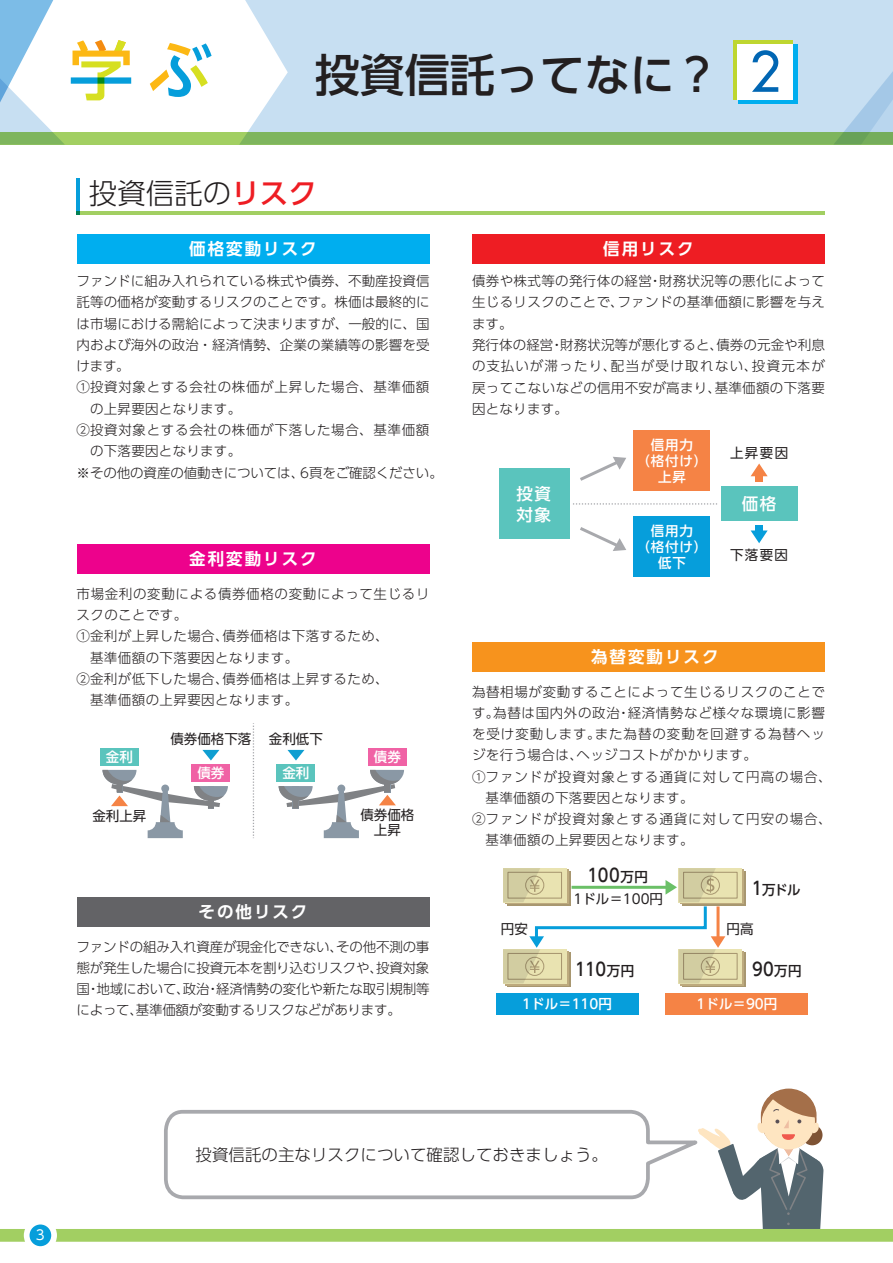
<style>
.page{position:relative;width:893px;height:1263px;background:#fff}
.page>*{position:absolute;margin:0;border:0;box-sizing:border-box;transform-origin:0 0}
.t1{font:500 54px "Futura Std";color:#0166b3}
.t2{font:500 45px "UD Shin Go Pro";color:#231f20}
.t3{font:300 28.5px "UD Shin Go Pro";color:#231f20}
.t4{font:500 18px "UD Shin Go Pro";letter-spacing:-.02em;color:#231f20;scale:.9 1}
.t5{font:700 16.5px "UD Shin Go Pro De";letter-spacing:.12em;color:#fff}
.t6{font:300 16.5px "UD Shin Go Pro";color:#231f20}
.t7{font:500 16.5px/21.3px "UD Shin Go Pro";color:#fff}
.t8{font:300 13.5px/21.3px "UD Shin Go Pro";letter-spacing:.03em;color:#231f20}
.t9{font:300 13.5px "UD Shin Go Pro";letter-spacing:.05em;color:#231f20}
.t10{font:300 13.5px "UD Shin Go Pro";letter-spacing:.005em;color:#231f20}
.t11{font:300 13.5px "UD Shin Go Pro";letter-spacing:.01em;color:#231f20}
.t12{font:300 13.5px "UD Shin Go Pro";letter-spacing:.075em;color:#231f20}
.t13{font:500 13.5px/15.9px "UD Shin Go Pro";color:#fff;text-align:center}
.t14{font:13.5px/15px "UD Shin Go Pro";color:#231f20;text-align:center}
.t15{font:300 13.5px "UD Shin Go Pro";letter-spacing:-.01em;color:#231f20}
.t16{font:300 13.5px "UD Shin Go Pro";letter-spacing:.07em;color:#231f20}
.t17{font:500 13.5px "UD Shin Go Pro";color:#231f20}
.t18{font:13.5px "UD Shin Go Pro";color:#fff}
.s1{font-weight:500;color:#ee1d23}
.s2{font-size:13.5px}
.s3{font-size:18px}
</style>
<div class="page">
<div style="left:245px;top:0;width:588px;height:132px;background:#c7dff2"></div>
<svg style="left:833px;top:0;width:60px;height:132px;background:#c1dbf0"></svg>
<svg style="left:0;top:0;width:54px;height:132px"></svg>
<svg style="left:0;top:132px;width:893px;height:13px;background:#85ba5d"></svg>
<svg style="left:150px;top:43px;width:62px;height:54px"></svg>
<svg style="left:71px;top:40px;width:60px;height:60px"></svg>
<div style="left:30px;top:1224px;width:21px;height:22px;background:#069edb;border-radius:50%"></div>
<svg style="left:733px;top:40px;width:60px;height:60px"></svg>
<div style="left:738px;top:45px;width:59px;height:59px;background:#00aeef"></div>
<div style="left:738px;top:45px;width:55px;height:55px;background:#fff"></div>
<div style="left:77px;top:234px;width:352px;height:30px;background:#00aeef"></div>
<div style="left:472px;top:234px;width:353px;height:30px;background:#ee1d23"></div>
<div style="left:500px;top:469px;width:70px;height:70px;background:#5ac4bd"></div>
<div style="left:634px;top:431px;width:76px;height:60px;background:#f58345"></div>
<div style="left:634px;top:517px;width:76px;height:60px;background:#069edb"></div>
<div style="left:721px;top:487px;width:76px;height:34px;background:#5ac4bd"></div>
<svg style="left:573px;top:503px;width:144px;height:1px"></svg>
<div style="left:755px;top:476px;width:8px;height:6px;background:#f58345"></div>
<svg style="left:751px;top:463px;width:17px;height:13px"></svg>
<div style="left:755px;top:525px;width:8px;height:5px;background:#069edb"></div>
<svg style="left:751px;top:530px;width:17px;height:13px"></svg>
<svg style="left:580px;top:527px;width:46px;height:24px"></svg>
<svg style="left:580px;top:457px;width:46px;height:24px"></svg>
<hr style="left:77px;top:211px;width:748px;height:4px;background:#a2cf62">
<hr style="left:77px;top:179px;width:3px;height:36px;background:#069edb">
<div style="left:77px;top:544px;width:352px;height:30px;background:#ed028c"></div>
<svg style="left:202px;top:750px;width:17px;height:10px"></svg>
<svg style="left:287px;top:750px;width:17px;height:10px"></svg>
<svg style="left:253px;top:723px;width:1px;height:115px"></svg>
<div style="left:100px;top:749px;width:39px;height:17px;background:#5ac4bd"></div>
<div style="left:192px;top:765px;width:38px;height:17px;background:#f062a5"></div>
<div style="left:277px;top:765px;width:38px;height:17px;background:#5ac4bd"></div>
<div style="left:368px;top:749px;width:39px;height:17px;background:#f062a5"></div>
<svg style="left:102px;top:770px;width:126px;height:68px"></svg>
<svg style="left:279px;top:770px;width:125px;height:68px"></svg>
<div style="left:472px;top:642px;width:353px;height:30px;background:#f7931d"></div>
<div style="left:666px;top:993px;width:142px;height:22px;background:#f58345"></div>
<div style="left:496px;top:993px;width:142px;height:22px;background:#069edb"></div>
<div style="left:507px;top:953px;width:63px;height:34px;background:#bdaa7e"></div>
<div style="left:505px;top:951px;width:63px;height:34px;background:#e9e3b1"></div>
<div style="left:683px;top:953px;width:63px;height:34px;background:linear-gradient(to right,#bdaa7e,#bdaa7e)"></div>
<div style="left:681px;top:951px;width:63px;height:34px;background:linear-gradient(to right,#e0dbab,#ece6b3)"></div>
<div style="left:679px;top:949px;width:63px;height:34px;background:#e9e3b1"></div>
<div style="left:683px;top:953px;width:55px;height:27px;border:1px solid #a89770"></div>
<div style="left:683px;top:872px;width:63px;height:34px;background:#a89770"></div>
<svg style="left:725px;top:870px;width:19px;height:34px"></svg>
<div style="left:679px;top:868px;width:63px;height:34px;background:#e9e3b1"></div>
<div style="left:683px;top:872px;width:55px;height:27px;border:1px solid #a89770"></div>
<svg style="left:503px;top:868px;width:222px;height:115px"></svg>
<div style="left:77px;top:897px;width:352px;height:30px;background:#636366"></div>
<svg style="left:0;top:1229px;width:25px;height:13px"></svg>
<svg style="left:56px;top:1089px;width:837px;height:153px"></svg>
<h2 class="t2" style="left:315px;top:39px;width:406px">投資信託ってなに？</h2>
<h3 class="t3" style="left:89px;top:170px;width:230px">投資信託の<span class="s1">リスク</span></h3>
<p class="t5" style="left:189px;top:235px;width:129px">価格変動リスク</p>
<p class="t5" style="left:603px;top:235px;width:92px">信用リスク</p>
<h1 class="t1" style="left:750px;top:38px;width:33px">2</h1>
<p class="t10" style="left:77px;top:270px;width:354px">ファンドに組み入れられている株式や債券、不動産投資信</p>
<p class="t10" style="left:77px;top:291px;width:354px">託等の価格が変動するリスクのことです。株価は最終的に</p>
<p class="t11" style="left:77px;top:313px;width:354px">は市場における需給によって決まりますが、一般的に、国</p>
<p class="t11" style="left:77px;top:334px;width:354px">内および海外の政治・経済情勢、企業の業績等の影響を受</p>
<p class="t8" style="left:77px;top:355px;width:55px">けます。</p>
<p class="t9" style="left:77px;top:376px;width:354px">①投資対象とする会社の株価が上昇した場合、基準価額</p>
<p class="t8" style="left:90px;top:397px;width:153px">の上昇要因となります。</p>
<p class="t9" style="left:77px;top:419px;width:354px">②投資対象とする会社の株価が下落した場合、基準価額</p>
<p class="t8" style="left:90px;top:440px;width:153px">の下落要因となります。</p>
<p class="t15" style="left:77px;top:461px;width:368px">※その他の資産の値動きについては、6頁をご確認ください。</p>
<p class="t5" style="left:189px;top:546px;width:129px">金利変動リスク</p>
<p class="t8" style="left:77px;top:582px;width:354px">市場金利の変動による債券価格の変動によって生じるリスクのことです。<br>①金利が上昇した場合、債券価格は下落するため、<br>　基準価額の下落要因となります。<br>②金利が低下した場合、債券価格は上昇するため、<br>　基準価額の上昇要因となります。</p>
<p class="t13" style="left:106px;top:748px;width:28px">金利</p>
<p class="t14" style="left:92px;top:808px;width:55px">金利上昇</p>
<p class="t14" style="left:170px;top:731px;width:82px">債券価格下落</p>
<p class="t14" style="left:269px;top:731px;width:55px">金利低下</p>
<p class="t13" style="left:197px;top:765px;width:28px">債券</p>
<p class="t13" style="left:282px;top:765px;width:28px">金利</p>
<p class="t5" style="left:199px;top:899px;width:110px">その他リスク</p>
<p class="t13" style="left:374px;top:748px;width:28px">債券</p>
<p class="t14" style="left:360px;top:807px;width:55px">債券価格上昇</p>
<p class="t8" style="left:77px;top:935px;width:354px;text-align:justify">ファンドの組み入れ資産が現金化できない、その他不測の事態が発生した場合に投資元本を割り込むリスクや、投資対象国・地域において、政治・経済情勢の変化や新たな取引規制等によって、基準価額が変動するリスクなどがあります。</p>
<p class="t8" style="left:472px;top:270px;width:354px">債券や株式等の発行体の経営・財務状況等の悪化によって生じるリスクのことで、ファンドの基準価額に影響を与えます。<br>発行体の経営・財務状況等が悪化すると、債券の元金や利息の支払いが滞ったり、配当が受け取れない、投資元本が戻ってこないなどの信用不安が高まり、基準価額の下落要因となります。</p>
<p class="t7" style="left:516px;top:482px;width:36px">投資対象</p>
<p class="t13" style="left:637px;top:437px;width:72px">信用力<br>（格付け）上昇</p>
<p class="t13" style="left:637px;top:523px;width:72px">信用力<br>（格付け）低下</p>
<p class="t14" style="left:730px;top:445px;width:60px">上昇要因</p>
<p class="t7" style="left:742px;top:493px;width:36px">価格</p>
<p class="t14" style="left:730px;top:547px;width:60px">下落要因</p>
<p class="t5" style="left:591px;top:644px;width:129px">為替変動リスク</p>
<p class="t9" style="left:472px;top:680px;width:354px">為替相場が変動することによって生じるリスクのことで</p>
<p class="t8" style="left:472px;top:701px;width:354px">す。為替は国内外の政治・経済情勢など様々な環境に影響</p>
<p class="t16" style="left:472px;top:723px;width:354px">を受け変動します。また為替の変動を回避する為替ヘッ</p>
<p class="t8" style="left:472px;top:744px;width:286px">ジを行う場合は、ヘッジコストがかかります。</p>
<p class="t12" style="left:472px;top:765px;width:361px">①ファンドが投資対象とする通貨に対して円高の場合、</p>
<p class="t8" style="left:485px;top:787px;width:210px">基準価額の下落要因となります。</p>
<p class="t12" style="left:472px;top:808px;width:361px">②ファンドが投資対象とする通貨に対して円安の場合、</p>
<p class="t8" style="left:485px;top:829px;width:210px">基準価額の上昇要因となります。</p>
<h3 class="t4" style="left:587px;top:861px;width:69px">100<span class="s2">万円</span></h3>
<p class="t14" style="left:573px;top:891px;width:91px">1ドル＝100円</p>
<p class="t17" style="left:752px;top:879px;width:51px"><span class="s3">1</span>万ドル</p>
<p class="t14" style="left:501px;top:920px;width:28px">円安</p>
<p class="t14" style="left:726px;top:920px;width:28px">円高</p>
<h3 class="t4" style="left:575px;top:954px;width:67px">110<span class="s2">万円</span></h3>
<h3 class="t4" style="left:752px;top:954px;width:57px">90<span class="s2">万円</span></h3>
<p class="t13" style="left:522px;top:995px;width:91px">1ドル＝110円</p>
<p class="t13" style="left:697px;top:995px;width:82px">1ドル＝90円</p>
<p class="t18" style="left:36px;top:1224px;width:10px">3</p>
<p class="t6" style="left:196px;top:1141px;width:414px">投資信託の主なリスクについて確認しておきましょう。</p>
</div>
